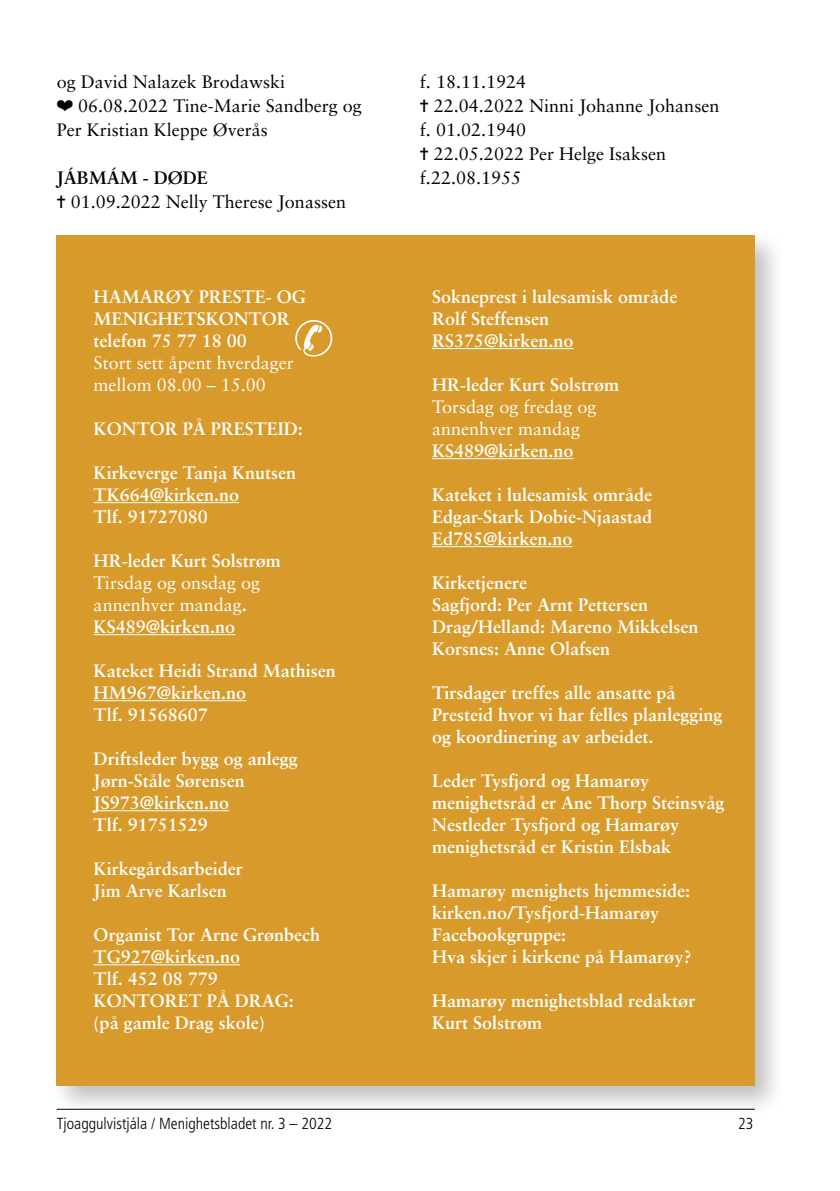
<style>
.page{position:relative;width:840px;height:1191px;background:#fff}
.page>*{position:absolute;margin:0;border:0;box-sizing:border-box;transform-origin:0 0}
.t1{font:700 18px/22px "Sabon";color:#fff}
.t2{font:18px/24px "Sabon";color:#000}
.t3{font:18px/22px "Sabon";color:#fff}
.t4{font:300 condensed 16px "Frutiger";color:#000}
.s1{font-weight:700}
</style>
<div class="page">
<div style="left:50px;top:229px;width:735px;height:887px;background:#000;opacity:.25"></div>
<div style="left:57px;top:235px;width:697px;height:851px;background:#d79a2b"></div>
<hr style="left:94px;top:502px;width:145px;height:1px;background:#fff">
<hr style="left:94px;top:634px;width:141px;height:1px;background:#fff">
<hr style="left:94px;top:700px;width:152px;height:1px;background:#fff">
<hr style="left:94px;top:810px;width:135px;height:1px;background:#fff">
<hr style="left:94px;top:964px;width:146px;height:1px;background:#fff">
<hr style="left:432px;top:348px;width:141px;height:1px;background:#fff">
<hr style="left:432px;top:458px;width:141px;height:1px;background:#fff">
<hr style="left:432px;top:546px;width:140px;height:1px;background:#fff">
<p class="t2" style="left:57px;top:69px;width:306px">og David Nalazek Brodawski<br>❤ 06.08.2022 Tine-Marie Sandberg og<br>Per Kristian Kleppe Øverås</p>
<p class="t2" style="left:57px;top:165px;width:290px"><span class="s1">JÁBMÁM - DØDE<br></span>✝ 01.09.2022 Nelly Therese Jonassen</p>
<p class="t1" style="left:94px;top:285px;width:214px">HAMARØY PRESTE- OG<br>MENIGHETSKONTOR telefon 75 77 18 00</p>
<p class="t3" style="left:94px;top:351px;width:201px">Stort sett åpent hverdager mellom 08.00 – 15.00</p>
<p class="t1" style="left:94px;top:417px;width:211px">KONTOR PÅ PRESTEID:</p>
<p class="t1" style="left:94px;top:461px;width:204px">Kirkeverge Tanja Knutsen<br>TK664@kirken.no<br>Tlf. 91727080</p>
<p class="t1" style="left:94px;top:549px;width:189px">HR-leder Kurt Solstrøm</p>
<p class="t3" style="left:94px;top:571px;width:168px">Tirsdag og onsdag og annenhver mandag<span class="s1">.<br>KS489@kirken.no</span></p>
<p class="t1" style="left:94px;top:659px;width:244px">Kateket Heidi Strand Mathisen<br>HM967@kirken.no<br>Tlf. 91568607</p>
<p class="t1" style="left:94px;top:747px;width:206px">Driftsleder bygg og anlegg<br>Jørn-Ståle Sørensen<br>JS973@kirken.no<br>Tlf. 91751529</p>
<p class="t1" style="left:94px;top:857px;width:151px">Kirkegårdsarbeider<br>Jim Arve Karlsen</p>
<p class="t1" style="left:94px;top:923px;width:228px">Organist Tor Arne Grønbech<br>TG927@kirken.no<br>Tlf. 452 08 779<br>KONTORET PÅ DRAG: (på gamle Drag skole)</p>
<p class="t2" style="left:420px;top:69px;width:301px">f. 18.11.1924<br>✝ 22.04.2022 Ninni Johanne Johansen f. 01.02.1940<br>✝ 22.05.2022 Per Helge Isaksen f.22.08.1955</p>
<p class="t1" style="left:432px;top:285px;width:247px">Sokneprest i lulesamisk område<br>Rolf Steffensen<br>RS375@kirken.no</p>
<p class="t1" style="left:432px;top:373px;width:189px">HR-leder Kurt Solstrøm</p>
<p class="t3" style="left:432px;top:395px;width:166px">Torsdag og fredag og annenhver mandag</p>
<p class="t1" style="left:432px;top:439px;width:143px">KS489@kirken.no</p>
<p class="t1" style="left:432px;top:483px;width:222px;text-align:justify">Kateket i lulesamisk område Edgar-Stark Dobie-Njaastad Ed785@kirken.no</p>
<p class="t1" style="left:432px;top:571px;width:268px">Kirketjenere<br>Sagfjord: Per Arnt Pettersen<br>Drag/Helland: Mareno Mikkelsen<br>Korsnes: Anne Olafsen</p>
<p class="t1" style="left:432px;top:681px;width:292px">Tirsdager treffes alle ansatte på<br>Presteid hvor vi har felles planlegging og koordinering av arbeidet.</p>
<p class="t1" style="left:432px;top:769px;width:294px">Leder Tysfjord og Hamarøy menighetsråd er Ane Thorp Steinsvåg<br>Nestleder Tysfjord og Hamarøy menighetsråd er Kristin Elsbak</p>
<p class="t1" style="left:432px;top:879px;width:261px">Hamarøy menighets hjemmeside: kirken.no/Tysfjord-Hamarøy<br>Facebookgruppe:<br>Hva skjer i kirkene på Hamarøy?</p>
<p class="t1" style="left:432px;top:989px;width:265px">Hamarøy menighetsblad redaktør<br>Kurt Solstrøm</p>
<p class="t4" style="left:57px;top:1114px;width:277px">Tjoaggulvistjála / Menighetsbladet nr. 3 – 2022</p>
<p class="t4" style="left:737px;top:1114px;width:17px">23</p>
</div>
